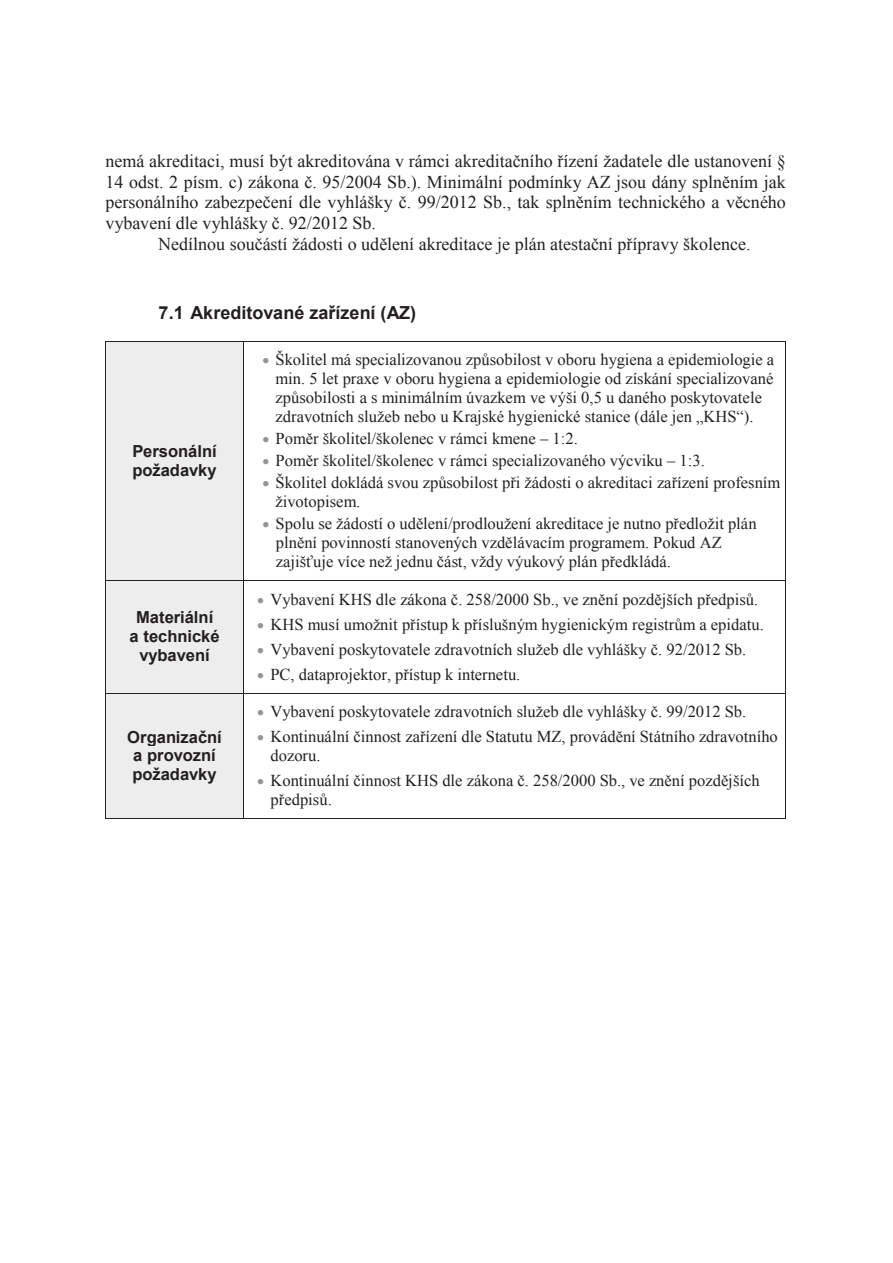
<style>
.page{position:relative;width:893px;height:1263px;background:#fff}
.page>*{position:absolute;margin:0;border:0;box-sizing:border-box;transform-origin:0 0}
.t1{font:18px "Times New Roman";color:#231f20}
.t2{font:700 18px "Arial";color:#231f20}
.t3{font:16.5px/18.9px "Times New Roman";color:#231f20}
.t4{font:700 16.5px/18.9px "Arial";color:#231f20;text-align:center}
.s1{color:#939598}
</style>
<div class="page">
<div style="left:106px;top:341px;width:137px;height:239px;background:#ededed"></div>
<hr style="left:106px;top:341px;width:137px;height:1px;background:#231f20">
<hr style="left:244px;top:341px;width:542px;height:1px;background:#231f20">
<hr style="left:105px;top:341px;width:1px;height:239px;background:#231f20">
<hr style="left:243px;top:341px;width:1px;height:239px;background:#231f20">
<hr style="left:786px;top:341px;width:1px;height:239px;background:#231f20">
<div style="left:106px;top:581px;width:137px;height:112px;background:#ededed"></div>
<hr style="left:106px;top:580px;width:137px;height:1px;background:#231f20">
<hr style="left:244px;top:580px;width:542px;height:1px;background:#231f20">
<hr style="left:105px;top:581px;width:1px;height:112px;background:#231f20">
<hr style="left:243px;top:581px;width:1px;height:112px;background:#231f20">
<hr style="left:786px;top:581px;width:1px;height:112px;background:#231f20">
<div style="left:106px;top:693px;width:137px;height:125px;background:#ededed"></div>
<hr style="left:106px;top:693px;width:137px;height:1px;background:#231f20">
<hr style="left:244px;top:693px;width:542px;height:1px;background:#231f20">
<hr style="left:105px;top:693px;width:1px;height:125px;background:#231f20">
<hr style="left:106px;top:818px;width:137px;height:1px;background:#231f20">
<hr style="left:243px;top:693px;width:1px;height:125px;background:#231f20">
<hr style="left:244px;top:818px;width:542px;height:1px;background:#231f20">
<hr style="left:786px;top:693px;width:1px;height:125px;background:#231f20">
<p class="t1" style="left:106px;top:148px;width:682px">nemá akreditaci, musí být akreditována v rámci akreditačního řízení žadatele dle ustanovení §</p>
<p class="t1" style="left:106px;top:169px;width:682px">14 odst. 2 písm. c) zákona č. 95/2004 Sb.). Minimální podmínky AZ jsou dány splněním jak</p>
<p class="t1" style="left:106px;top:190px;width:682px">personálního zabezpečení dle vyhlášky č. 99/2012 Sb., tak splněním technického a věcného</p>
<p class="t1" style="left:106px;top:210px;width:272px">vybavení dle vyhlášky č. 92/2012 Sb.</p>
<p class="t1" style="left:158px;top:231px;width:594px">Nedílnou součástí žádosti o udělení akreditace je plán atestační přípravy školence.</p>
<p class="t2" style="left:159px;top:300px;width:259px">7.1 Akreditované zařízení (AZ)</p>
<p class="t4" style="left:132px;top:442px;width:86px;text-align:left">Personální požadavky</p>
<p class="t4" style="left:130px;top:608px;width:92px">Materiální a technické vybavení</p>
<p class="t4" style="left:127px;top:727px;width:96px">Organizační a provozní požadavky</p>
<p class="t3" style="left:276px;top:350px;width:500px;text-indent:-13px"><span class="s1">•</span> Školitel má specializovanou způsobilost v oboru hygiena a epidemiologie a min. 5 let praxe v oboru hygiena a epidemiologie od získání specializované způsobilosti a s minimálním úvazkem ve výši 0,5 u daného poskytovatele zdravotních služeb nebo u Krajské hygienické stanice (dále jen „KHS“).</p>
<p class="t3" style="left:262px;top:429px;width:317px"><span class="s1">•</span> Poměr školitel/školenec v rámci kmene – 1:2.</p>
<p class="t3" style="left:262px;top:451px;width:444px"><span class="s1">•</span> Poměr školitel/školenec v rámci specializovaného výcviku – 1:3.</p>
<p class="t3" style="left:276px;top:473px;width:506px;text-indent:-13px"><span class="s1">•</span> Školitel dokládá svou způsobilost při žádosti o akreditaci zařízení profesním životopisem.</p>
<p class="t3" style="left:276px;top:513px;width:482px;text-indent:-13px"><span class="s1">•</span> Spolu se žádostí o udělení/prodloužení akreditace je nutno předložit plán plnění povinností stanovených vzdělávacím programem. Pokud AZ zajišťuje více než jednu část, vždy výukový plán předkládá.</p>
<p class="t3" style="left:257px;top:589px;width:503px"><span class="s1">•</span> Vybavení KHS dle zákona č. 258/2000 Sb., ve znění pozdějších předpisů.</p>
<p class="t3" style="left:257px;top:614px;width:508px"><span class="s1">•</span> KHS musí umožnit přístup k příslušným hygienickým registrům a epidatu.</p>
<p class="t3" style="left:257px;top:639px;width:491px"><span class="s1">•</span> Vybavení poskytovatele zdravotních služeb dle vyhlášky č. 92/2012 Sb.</p>
<p class="t3" style="left:257px;top:664px;width:265px"><span class="s1">•</span> PC, dataprojektor, přístup k internetu.</p>
<p class="t3" style="left:257px;top:702px;width:491px"><span class="s1">•</span> Vybavení poskytovatele zdravotních služeb dle vyhlášky č. 99/2012 Sb.</p>
<p class="t3" style="left:271px;top:727px;width:509px;text-indent:-13px"><span class="s1">•</span> Kontinuální činnost zařízení dle Statutu MZ, provádění Státního zdravotního dozoru.</p>
<p class="t3" style="left:271px;top:770px;width:491px;text-indent:-14px"><span class="s1">•</span> Kontinuální činnost KHS dle zákona č. 258/2000 Sb., ve znění pozdějších předpisů.</p>
</div>
